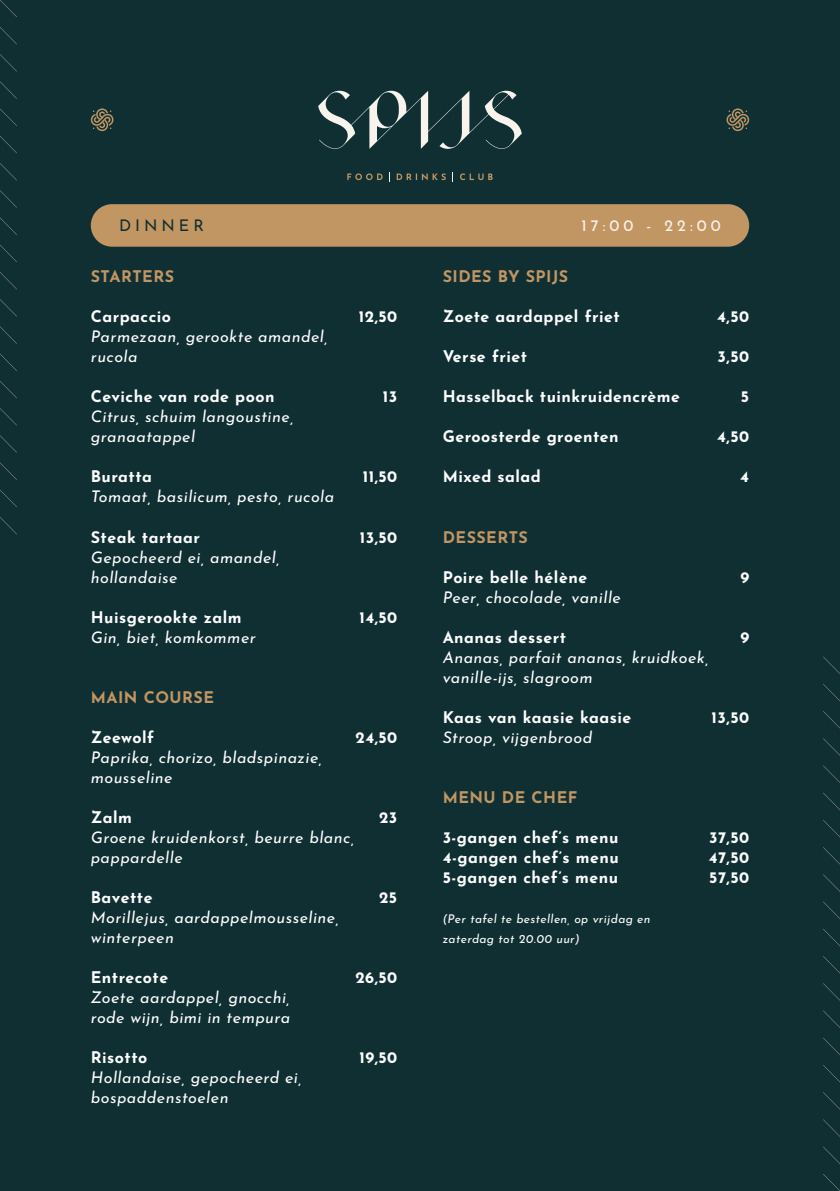
<style>
.page{position:relative;width:840px;height:1191px;background:#fff}
.page>*{position:absolute;margin:0;border:0;box-sizing:border-box;transform-origin:0 0}
.t1{font:italic 16px/20px "Josefin Sans";letter-spacing:.03em;color:#fff}
.t2{font:700 16px "Josefin Sans";letter-spacing:.03em;color:#fff}
.t3{font:700 16px "Josefin Sans";letter-spacing:.03em;color:#c19663}
.t4{font:16px "Josefin Sans";letter-spacing:.25em;color:#f9f3ee}
.t5{font:16px "Josefin Sans";letter-spacing:.25em;color:#102f33}
.t6{font:italic 12px/20px "Josefin Sans";letter-spacing:.03em;color:#fff}
</style>
<div class="page">
<div style="left:0;top:0;width:839px;height:1191px;background:#102f33"></div>
<div style="left:91px;top:204px;width:657px;height:43px;background:#c19663;border-radius:21px"></div>
<svg style="left:318px;top:90px;width:203px;height:59px"></svg>
<svg style="left:347px;top:173px;width:35px;height:7px"></svg>
<svg style="left:396px;top:173px;width:49px;height:7px"></svg>
<svg style="left:460px;top:173px;width:32px;height:7px"></svg>
<svg style="left:90px;top:108px;width:24px;height:24px"></svg>
<svg style="left:726px;top:108px;width:23px;height:24px"></svg>
<svg style="left:0;top:0;width:17px;height:17px"></svg>
<svg style="left:0;top:27px;width:17px;height:17px"></svg>
<svg style="left:0;top:54px;width:17px;height:17px"></svg>
<svg style="left:0;top:81px;width:17px;height:18px"></svg>
<svg style="left:0;top:109px;width:17px;height:17px"></svg>
<svg style="left:0;top:136px;width:17px;height:17px"></svg>
<svg style="left:0;top:163px;width:17px;height:17px"></svg>
<svg style="left:0;top:190px;width:17px;height:17px"></svg>
<svg style="left:0;top:217px;width:17px;height:18px"></svg>
<svg style="left:0;top:245px;width:17px;height:17px"></svg>
<svg style="left:0;top:272px;width:17px;height:17px"></svg>
<svg style="left:0;top:299px;width:17px;height:17px"></svg>
<svg style="left:0;top:326px;width:17px;height:18px"></svg>
<svg style="left:0;top:354px;width:17px;height:17px"></svg>
<svg style="left:0;top:381px;width:17px;height:17px"></svg>
<svg style="left:0;top:408px;width:17px;height:17px"></svg>
<svg style="left:0;top:435px;width:17px;height:17px"></svg>
<svg style="left:0;top:462px;width:17px;height:18px"></svg>
<svg style="left:0;top:490px;width:17px;height:17px"></svg>
<svg style="left:0;top:517px;width:17px;height:17px"></svg>
<svg style="left:823px;top:657px;width:16px;height:16px"></svg>
<svg style="left:823px;top:684px;width:16px;height:16px"></svg>
<svg style="left:823px;top:711px;width:16px;height:17px"></svg>
<svg style="left:823px;top:738px;width:16px;height:17px"></svg>
<svg style="left:823px;top:765px;width:16px;height:17px"></svg>
<svg style="left:823px;top:793px;width:16px;height:16px"></svg>
<svg style="left:823px;top:820px;width:16px;height:16px"></svg>
<svg style="left:823px;top:847px;width:16px;height:17px"></svg>
<svg style="left:823px;top:874px;width:16px;height:17px"></svg>
<svg style="left:823px;top:901px;width:16px;height:17px"></svg>
<svg style="left:823px;top:929px;width:16px;height:16px"></svg>
<svg style="left:823px;top:956px;width:16px;height:17px"></svg>
<svg style="left:823px;top:983px;width:16px;height:17px"></svg>
<svg style="left:823px;top:1010px;width:16px;height:17px"></svg>
<svg style="left:823px;top:1037px;width:16px;height:17px"></svg>
<svg style="left:823px;top:1065px;width:16px;height:16px"></svg>
<svg style="left:823px;top:1092px;width:16px;height:17px"></svg>
<svg style="left:823px;top:1119px;width:16px;height:17px"></svg>
<svg style="left:823px;top:1146px;width:16px;height:17px"></svg>
<svg style="left:823px;top:1174px;width:16px;height:16px"></svg>
<p class="t5" style="left:119px;top:214px;width:86px">DINNER</p>
<p class="t4" style="left:581px;top:214px;width:141px">17:00 - 22:00</p>
<p class="t3" style="left:91px;top:265px;width:85px">STARTERS</p>
<p class="t2" style="left:91px;top:305px;width:82px">Carpaccio</p>
<p class="t2" style="left:358px;top:305px;width:40px">12,50</p>
<p class="t1" style="left:91px;top:325px;width:238px">Parmezaan, gerookte amandel, rucola</p>
<p class="t2" style="left:91px;top:385px;width:185px">Ceviche van rode poon</p>
<p class="t2" style="left:382px;top:385px;width:16px">13</p>
<p class="t1" style="left:91px;top:405px;width:204px">Citrus, schuim langoustine, granaatappel</p>
<p class="t2" style="left:91px;top:465px;width:63px">Buratta</p>
<p class="t2" style="left:362px;top:465px;width:36px">11,50</p>
<p class="t1" style="left:91px;top:485px;width:245px">Tomaat, basilicum, pesto, rucola</p>
<p class="t2" style="left:91px;top:525px;width:111px">Steak tartaar</p>
<p class="t2" style="left:359px;top:525px;width:39px">13,50</p>
<p class="t1" style="left:91px;top:545px;width:190px">Gepocheerd ei, amandel, hollandaise</p>
<p class="t2" style="left:91px;top:605px;width:152px">Huisgerookte zalm</p>
<p class="t2" style="left:359px;top:605px;width:39px">14,50</p>
<p class="t1" style="left:91px;top:625px;width:166px">Gin, biet, komkommer</p>
<p class="t3" style="left:442px;top:265px;width:127px">SIDES BY SPIJS</p>
<p class="t2" style="left:442px;top:305px;width:178px">Zoete aardappel friet</p>
<p class="t2" style="left:716px;top:305px;width:33px">4,50</p>
<p class="t2" style="left:442px;top:345px;width:86px">Verse friet</p>
<p class="t2" style="left:717px;top:345px;width:33px">3,50</p>
<p class="t2" style="left:442px;top:385px;width:238px">Hasselback tuinkruidencrème</p>
<p class="t2" style="left:740px;top:385px;width:10px">5</p>
<p class="t2" style="left:442px;top:425px;width:177px">Geroosterde groenten</p>
<p class="t2" style="left:716px;top:425px;width:33px">4,50</p>
<p class="t2" style="left:442px;top:465px;width:100px">Mixed salad</p>
<p class="t2" style="left:739px;top:465px;width:10px">4</p>
<p class="t3" style="left:442px;top:525px;width:87px">DESSERTS</p>
<p class="t2" style="left:442px;top:565px;width:146px">Poire belle hélène</p>
<p class="t2" style="left:740px;top:565px;width:10px">9</p>
<p class="t1" style="left:442px;top:585px;width:180px">Peer, chocolade, vanille</p>
<p class="t2" style="left:442px;top:625px;width:125px">Ananas dessert</p>
<p class="t2" style="left:740px;top:625px;width:10px">9</p>
<p class="t1" style="left:442px;top:645px;width:267px">Ananas, parfait ananas, kruidkoek, vanille-ijs, slagroom</p>
<p class="t2" style="left:442px;top:705px;width:190px">Kaas van kaasie kaasie</p>
<p class="t2" style="left:711px;top:705px;width:39px">13,50</p>
<p class="t1" style="left:442px;top:725px;width:151px">Stroop, vijgenbrood</p>
<p class="t3" style="left:91px;top:685px;width:125px">MAIN COURSE</p>
<p class="t2" style="left:91px;top:725px;width:65px">Zeewolf</p>
<p class="t2" style="left:355px;top:725px;width:43px">24,50</p>
<p class="t1" style="left:91px;top:745px;width:233px">Paprika, chorizo, bladspinazie, mousseline</p>
<p class="t2" style="left:91px;top:805px;width:43px">Zalm</p>
<p class="t2" style="left:379px;top:805px;width:20px">23</p>
<p class="t1" style="left:91px;top:825px;width:265px">Groene kruidenkorst, beurre blanc, pappardelle</p>
<p class="t2" style="left:91px;top:885px;width:63px">Bavette</p>
<p class="t2" style="left:379px;top:885px;width:20px">25</p>
<p class="t1" style="left:91px;top:905px;width:249px">Morillejus, aardappelmousseline, winterpeen</p>
<p class="t2" style="left:91px;top:965px;width:79px">Entrecote</p>
<p class="t2" style="left:355px;top:965px;width:43px">26,50</p>
<p class="t1" style="left:91px;top:985px;width:201px">Zoete aardappel, gnocchi, rode wijn, bimi in tempura</p>
<p class="t2" style="left:91px;top:1045px;width:58px">Risotto</p>
<p class="t2" style="left:359px;top:1045px;width:39px">19,50</p>
<p class="t1" style="left:91px;top:1065px;width:212px">Hollandaise, gepocheerd ei, bospaddenstoelen</p>
<p class="t3" style="left:442px;top:785px;width:136px">MENU DE CHEF</p>
<p class="t2" style="left:442px;top:825px;width:177px">3-gangen chef’s menu</p>
<p class="t2" style="left:708px;top:825px;width:42px">37,50</p>
<p class="t2" style="left:442px;top:845px;width:177px">4-gangen chef’s menu</p>
<p class="t2" style="left:708px;top:845px;width:42px">47,50</p>
<p class="t2" style="left:442px;top:865px;width:177px">5-gangen chef’s menu</p>
<p class="t2" style="left:708px;top:865px;width:41px">57,50</p>
<p class="t6" style="left:442px;top:907px;width:209px">(Per tafel te bestellen, op vrijdag en zaterdag tot 20.00 uur)</p>
</div>
